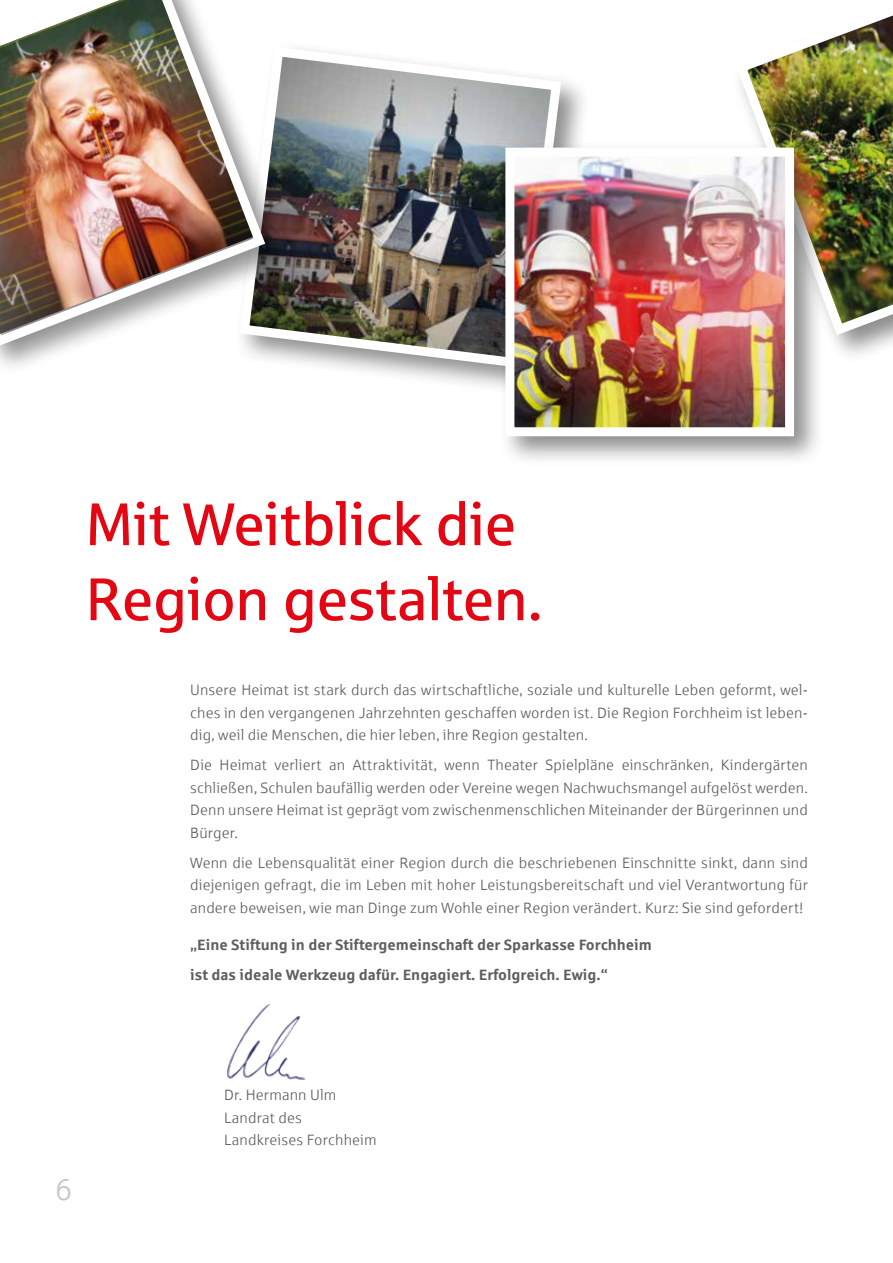
<style>
.page{position:relative;width:893px;height:1263px;background:#fff}
.page>*{position:absolute;margin:0;border:0;box-sizing:border-box;transform-origin:0 0}
.t1{font:60px/75px "Sparkasse Rg";letter-spacing:-.02em;color:#e30613}
.t2{font:30px "Sparkasse Lt";color:#c6c6c6}
.t3{font:15px/22.5px "Sparkasse Lt";letter-spacing:.01em;color:#5f5e5e;text-align:justify}
.t4{font:700 15px/30px "Sparkasse Rg";color:#5f5e5e}
</style>
<div class="page">
<div style="left:234px;top:41px;width:357px;height:357px;background:#000;opacity:.45"></div>
<img style="left:294px;top:42px;width:272px;height:331px">
<div style="left:731px;top:0;width:162px;height:364px;background:#000;opacity:.45"></div>
<img style="left:731px;top:0;width:162px;height:341px">
<div style="left:0;top:0;width:294px;height:376px;background:#000;opacity:.45"></div>
<img style="left:0;top:0;width:271px;height:353px">
<img style="left:227px;top:1004px;width:79px;height:76px">
<div style="left:499px;top:141px;width:326px;height:326px;background:#000;opacity:.45"></div>
<img style="left:515px;top:158px;width:269px;height:268px">
<div style="left:505px;top:148px;width:289px;height:288px;border:9px solid #fff"></div>
<h1 class="t1" style="left:85px;top:485px;width:459px">Mit Weitblick die<br>Region gestalten.</h1>
<p class="t3" style="left:190px;top:678px;width:619px">Unsere Heimat ist stark durch das wirtschaftliche, soziale und kulturelle Leben geformt, wel&shy;ches in den vergangenen Jahrzehnten geschaffen worden ist. Die Region Forchheim ist leben&shy;dig, weil die Menschen, die hier leben, ihre Region gestalten.</p>
<p class="t3" style="left:190px;top:753px;width:619px">Die Heimat verliert an Attraktivität, wenn Theater Spielpläne einschränken, Kindergärten schließen, Schulen baufällig werden oder Vereine wegen Nachwuchsmangel aufgelöst werden.<br>Denn unsere Heimat ist geprägt vom zwischenmenschlichen Miteinander der Bürgerinnen und Bürger.</p>
<p class="t3" style="left:190px;top:851px;width:619px">Wenn die Lebensqualität einer Region durch die beschriebenen Einschnitte sinkt, dann sind diejenigen gefragt, die im Leben mit hoher Leistungsbereitschaft und viel Verantwortung für andere beweisen, wie man Dinge zum Wohle einer Region verändert. Kurz: Sie sind gefordert!</p>
<p class="t4" style="left:190px;top:929px;width:463px">„Eine Stiftung in der Stiftergemeinschaft der Sparkasse Forchheim ist das ideale Werkzeug dafür. Engagiert. Erfolgreich. Ewig.“</p>
<h2 class="t2" style="left:56px;top:1172px;width:18px">6</h2>
<p class="t3" style="left:224px;top:1083px;width:154px;text-align:left">Dr. Hermann Ulm<br>Landrat des<br>Landkreises Forchheim</p>
</div>
